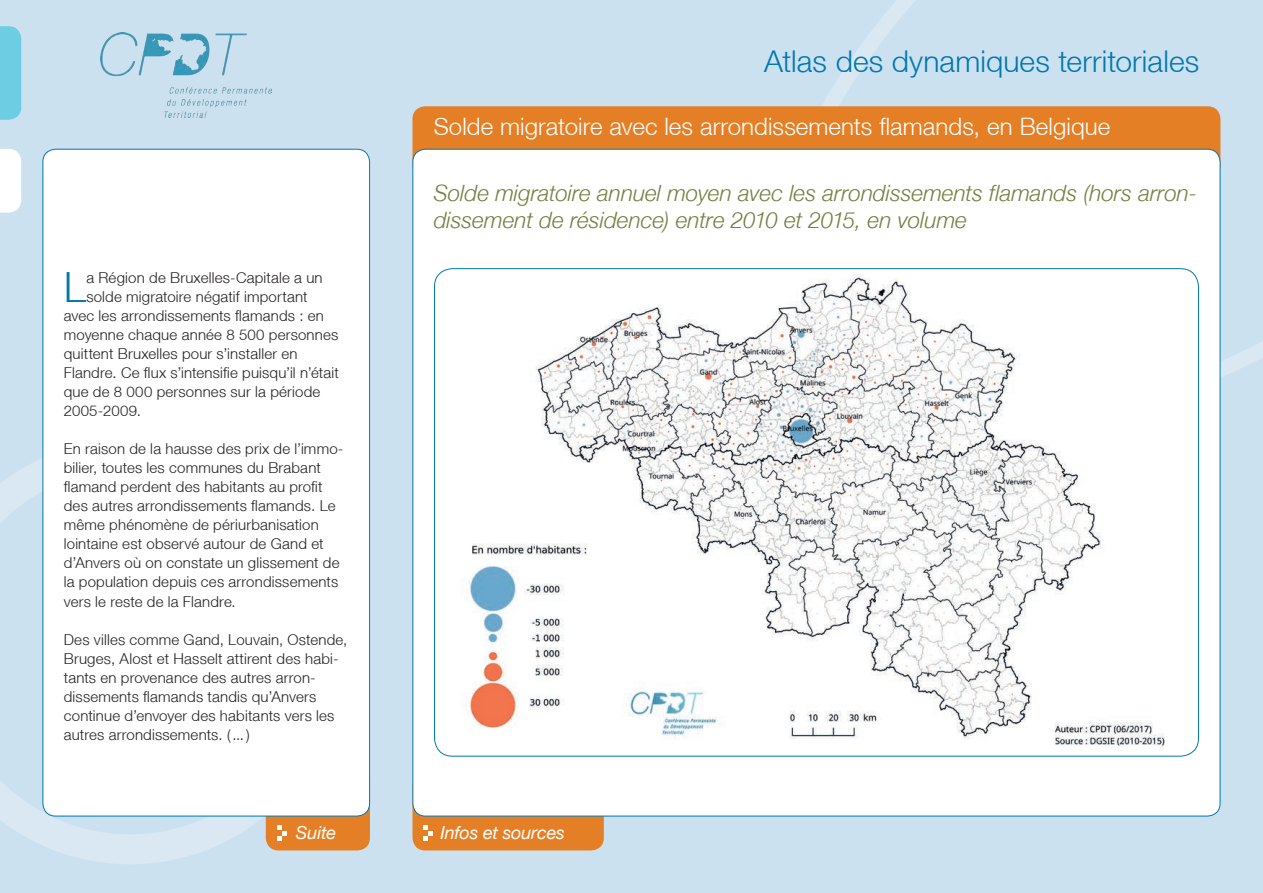
<style>
.page{position:relative;width:1263px;height:893px;background:#cce1f0}
.page>*{position:absolute;margin:0;border:0;box-sizing:border-box;transform-origin:0 0}
.t1{font:300 41.7px "Helvetica Neue LT";color:#0078ae}
.t2{font:300 30px "Helvetica Neue LT";letter-spacing:.005em;color:#0078ae}
.t3{font:300 24px "Helvetica Neue LT";letter-spacing:.005em;color:#fff}
.t4{font:italic 300 22.5px/27px "Helvetica Neue LT";color:#767e40}
.t5{font:italic 18px "Helvetica Neue LT";letter-spacing:-.01em;color:#fff}
.t6{font:300 15px/19px "Helvetica Neue LT";letter-spacing:.015em;color:#231f20}
</style>
<div class="page">
<svg style="left:0;top:439px;width:343px;height:425px"></svg>
<svg style="left:822px;top:0;width:441px;height:437px"></svg>
<div style="left:412px;top:106px;width:808px;height:72px;background:#e57f25;border-radius:13px"></div>
<img style="left:100px;top:32px;width:171px;height:85px">
<div style="left:0;top:26px;width:21px;height:94px;background:#6dcde3"></div>
<svg style="left:0;top:149px;width:21px;height:64px"></svg>
<div style="left:412px;top:774px;width:192px;height:76px;background:#e57f25;border-radius:13px"></div>
<div style="left:413px;top:149px;width:807px;height:667px;background:#fff;border-radius:13px"></div>
<svg style="left:423px;top:826px;width:10px;height:14px"></svg>
<div style="left:266px;top:774px;width:104px;height:76px;background:#e57f25;border-radius:13px"></div>
<svg style="left:277px;top:826px;width:10px;height:14px"></svg>
<div style="left:43px;top:149px;width:327px;height:667px;background:#fff;border-radius:13px"></div>
<img style="left:465px;top:274px;width:700px;height:476px">
<h2 class="t2" style="left:764px;top:43px;width:436px">Atlas des dynamiques territoriales</h2>
<h3 class="t3" style="left:434px;top:112px;width:678px">Solde migratoire avec les arrondissements flamands, en Belgique</h3>
<h1 class="t1" style="left:64px;top:261px;width:24px">L</h1>
<p class="t6" style="left:86px;top:267px;width:238px">a Région de Bruxelles-Capitale a un</p>
<p class="t6" style="left:86px;top:286px;width:223px">solde migratoire négatif important</p>
<p class="t6" style="left:64px;top:306px;width:262px">avec les arrondissements flamands : en</p>
<p class="t6" style="left:64px;top:325px;width:276px">moyenne chaque année 8 500 personnes</p>
<p class="t6" style="left:64px;top:344px;width:235px">quittent Bruxelles pour s’installer en</p>
<p class="t6" style="left:64px;top:363px;width:277px">Flandre. Ce flux s’intensifie puisqu’il n’était</p>
<p class="t6" style="left:64px;top:382px;width:258px">que de 8 000 personnes sur la période</p>
<p class="t6" style="left:64px;top:401px;width:79px">2005-2009.</p>
<p class="t6" style="left:64px;top:439px;width:281px">En raison de la hausse des prix de l’immo&shy;bilier, toutes les communes du Brabant flamand perdent des habitants au profit des autres arrondissements flamands. Le même phénomène de périurbanisation lointaine est observé autour de Gand et d’Anvers où on constate un glissement de la population depuis ces arrondissements vers le reste de la Flandre.</p>
<p class="t6" style="left:64px;top:629px;width:285px">Des villes comme Gand, Louvain, Ostende, Bruges, Alost et Hasselt attirent des habi&shy;tants en provenance des autres arron&shy;dissements flamands tandis qu’Anvers continue d’envoyer des habitants vers les autres arrondissements. (...)</p>
<h3 class="t4" style="left:434px;top:179px;width:765px">Solde migratoire annuel moyen avec les arrondissements flamands (hors arron&shy;dissement de résidence) entre 2010 et 2015, en volume</h3>
<p class="t5" style="left:296px;top:821px;width:42px">Suite</p>
<p class="t5" style="left:440px;top:821px;width:126px">Infos et sources</p>
</div>
